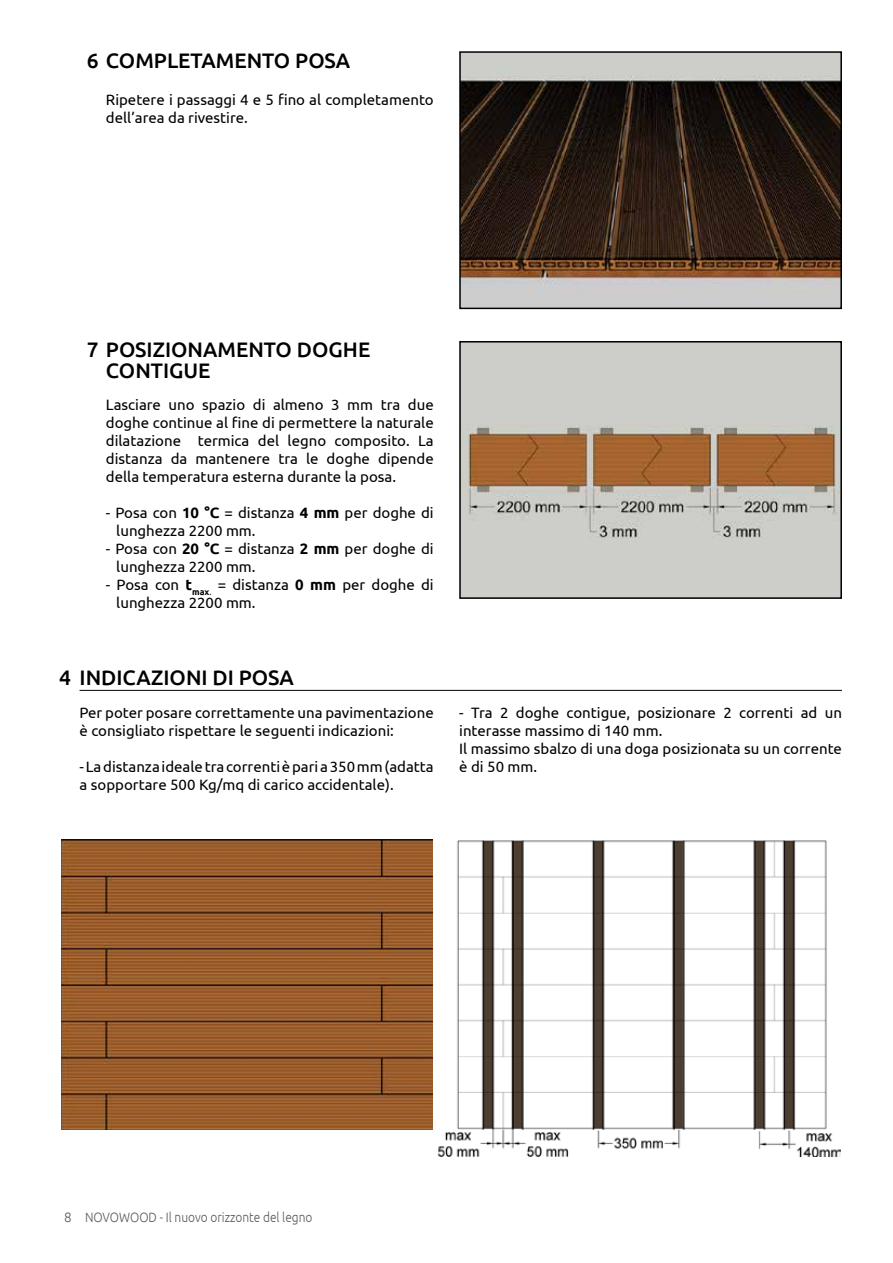
<style>
.page{position:relative;width:893px;height:1263px;background:#fff}
.page>*{position:absolute;margin:0;border:0;box-sizing:border-box;transform-origin:0 0}
.t1{font:500 21px/21px "Ubuntu";color:#000}
.t2{font:15px/18px "Ubuntu";color:#000}
.t3{font:300 13.5px "Ubuntu";color:#575756}
.s1{font-weight:700}
</style>
<div class="page">
<img style="left:462px;top:54px;width:377px;height:252px">
<div style="left:459px;top:51px;width:383px;height:258px;border:2px solid #000"></div>
<img style="left:462px;top:344px;width:377px;height:252px">
<div style="left:459px;top:341px;width:383px;height:258px;border:2px solid #000"></div>
<img style="left:61px;top:840px;width:372px;height:290px">
<img style="left:437px;top:840px;width:404px;height:316px">
<hr style="left:80px;top:690px;width:762px;height:1px;background:#000">
<h1 class="t1" style="left:87px;top:49px;width:265px">6 COMPLETAMENTO POSA</h1>
<p class="t2" style="left:106px;top:91px;width:329px">Ripetere i passaggi 4 e 5 fino al completamento dell’area da rivestire.</p>
<h1 class="t1" style="left:106px;top:339px;width:266px;text-indent:-19px">7 POSIZIONAMENTO DOGHE<br>CONTIGUE</h1>
<p class="t2" style="left:106px;top:395px;width:329px;text-align:justify">Lasciare uno spazio di almeno 3 mm tra due doghe continue al fine di permettere la naturale dilatazione termica del legno composito. La distanza da mantenere tra le doghe dipende della temperatura esterna durante la posa.</p>
<p class="t2" style="left:116px;top:503px;width:319px;text-indent:-10px">- Posa con <span class="s1">10 °C</span> = distanza <span class="s1">4 mm</span> per doghe di lunghezza 2200 mm.</p>
<p class="t2" style="left:116px;top:539px;width:319px;text-indent:-10px">- Posa con <span class="s1">20 °C</span> = distanza <span class="s1">2 mm</span> per doghe di lunghezza 2200 mm.</p>
<p class="t2" style="left:116px;top:575px;width:319px;text-indent:-10px">- Posa con <span class="s1">t</span><sub>max</sub><sub>.</sub> = distanza <span class="s1">0 mm</span> per doghe di lunghezza 2200 mm.</p>
<h1 class="t1" style="left:59px;top:666px;width:236px">4 INDICAZIONI DI POSA</h1>
<p class="t2" style="left:80px;top:703px;width:356px">Per poter posare correttamente una pavimentazione è consigliato rispettare le seguenti indicazioni:</p>
<p class="t2" style="left:80px;top:757px;width:356px">- La distanza ideale tra correnti è pari a 350 mm (adatta a sopportare 500 Kg/mq di carico accidentale).</p>
<p class="t2" style="left:459px;top:703px;width:384px">- Tra 2 doghe contigue, posizionare 2 correnti ad un interasse massimo di 140 mm.<br>Il massimo sbalzo di una doga posizionata su un corrente è di 50 mm.</p>
<p class="t3" style="left:64px;top:1209px;width:250px">8 NOVOWOOD - Il nuovo orizzonte del legno</p>
</div>
